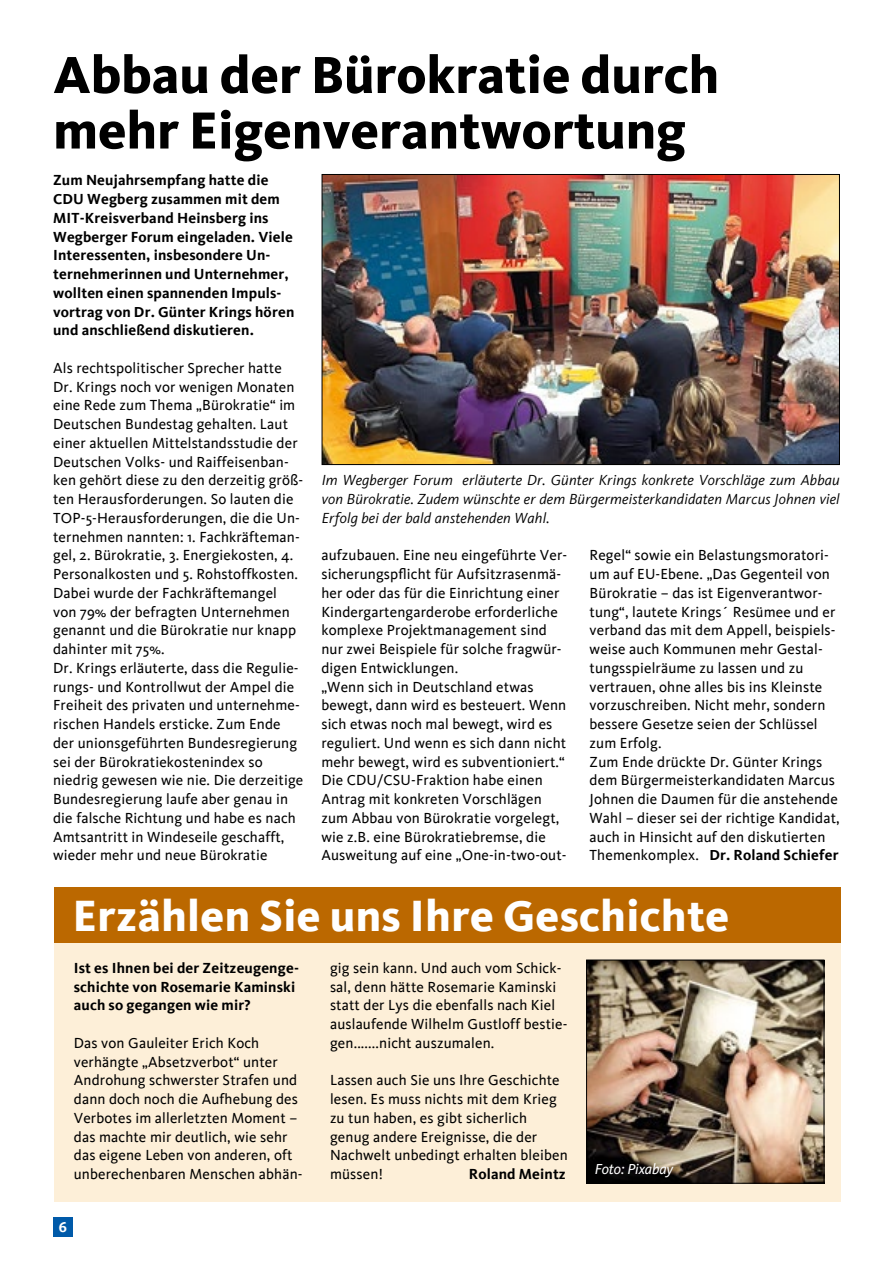
<style>
.page{position:relative;width:893px;height:1263px;background:#fff}
.page>*{position:absolute;margin:0;border:0;box-sizing:border-box;transform-origin:0 0}
.t1{font:800 54px/55.5px "Kievit";color:#000}
.t2{font:800 45px "Kievit";letter-spacing:.01em;color:#fff}
.t3{font:15px/18.8px "Kievit";letter-spacing:.01em;color:#000}
.t4{font:700 15px/18.8px "Kievit";letter-spacing:.01em;color:#000}
.t5{font:italic 15px/18.8px "Kievit";letter-spacing:.01em;color:#000;text-align:justify}
.t6{font:italic 15px "Kievit OT";letter-spacing:-.01em;color:#fff}
.t7{font:700 15px "Kievit";color:#fff}
.s1{font-weight:700}
</style>
<div class="page">
<div style="left:53px;top:1217px;width:20px;height:20px;background:#005aa9"></div>
<img style="left:324px;top:176px;width:514px;height:287px">
<div style="left:322px;top:174px;width:518px;height:291px;border:1px solid #000"></div>
<div style="left:54px;top:924px;width:787px;height:277px;background:#fdefd8"></div>
<div style="left:54px;top:887px;width:787px;height:56px;background:#bb6800"></div>
<img style="left:588px;top:962px;width:234px;height:219px">
<div style="left:586px;top:960px;width:238px;height:223px;border:1px solid #000"></div>
<h1 class="t1" style="left:53px;top:47px;width:668px">Abbau der Bürokratie durch mehr Eigenverantwortung</h1>
<p class="t4" style="left:53px;top:171px;width:243px">Zum Neujahrsempfang hatte die<br>CDU Wegberg zusammen mit dem MIT-Kreisverband Heinsberg ins Wegberger Forum eingeladen. Viele I nteressenten, insbesondere U n&shy;ternehmerinnen und U nternehmer, wollten einen spannenden I mpuls&shy;vortrag von Dr. Günter Krings hören und anschließend diskutieren.</p>
<p class="t3" style="left:53px;top:359px;width:252px">Als rechtspolitischer Sprecher hatte Dr. Krings noch vor wenigen Monaten eine Rede zum Thema „Bürokratie“ im Deutschen Bundestag gehalten. Laut einer aktuellen Mittelstandsstudie der Deutschen Volks- und Raiffeisenban&shy;ken gehört diese zu den derzeitig größ&shy;ten Herausforderungen. So lauten die TOP-5-Herausforderungen, die die Un&shy;ternehmen nannten: 1. Fachkräfteman&shy;gel, 2. Bürokratie, 3. Energiekosten, 4.<br>Personalkosten und 5. Rohstoffkosten.<br>Dabei wurde der Fachkräftemangel von 79% der befragten Unternehmen genannt und die Bürokratie nur knapp dahinter mit 75%.<br>Dr. Krings erläuterte, dass die Regulie&shy;rungs- und Kontrollwut der Ampel die Freiheit des privaten und unternehme&shy;rischen Handels ersticke. Zum Ende der unionsgeführten Bundesregierung sei der Bürokratiekostenindex so niedrig gewesen wie nie. Die derzeitige Bundesregierung laufe aber genau in die falsche Richtung und habe es nach Amtsantritt in Windeseile geschafft, wieder mehr und neue Bürokratie</p>
<p class="t5" style="left:322px;top:471px;width:520px">Im Wegberger Forum erläuterte Dr. Günter Krings konkrete Vorschläge zum Abbau von Bürokratie. Zudem wünschte er dem Bürgermeisterkandidaten Marcus Johnen viel Erfolg bei der bald anstehenden Wahl.</p>
<p class="t3" style="left:321px;top:546px;width:247px">aufzubauen. Eine neu eingeführte Ver&shy;sicherungspflicht für Aufsitzrasenmä&shy;her oder das für die Einrichtung einer Kindergartengarderobe erforderliche komplexe Projektmanagement sind nur zwei Beispiele für solche fragwür&shy;digen Entwicklungen.<br>„Wenn sich in Deutschland etwas bewegt, dann wird es besteuert. Wenn sich etwas noch mal bewegt, wird es reguliert. Und wenn es sich dann nicht mehr bewegt, wird es subventioniert.“ Die CDU/CSU-Fraktion habe einen Antrag mit konkreten Vorschlägen zum Abbau von Bürokratie vorgelegt, wie z.B. eine Bürokratiebremse, die Ausweitung auf eine „One-in-two-out-</p>
<p class="t3" style="left:590px;top:546px;width:252px">Regel“ sowie ein Belastungsmoratori&shy;um auf EU-Ebene. „Das Gegenteil von Bürokratie – das ist Eigenverantwor&shy;tung“, lautete Krings´ Resümee und er verband das mit dem Appell, beispiels&shy;weise auch Kommunen mehr Gestal&shy;tungsspielräume zu lassen und zu vertrauen, ohne alles bis ins Kleinste vorzuschreiben. N icht mehr, sondern bessere Gesetze seien der Schlüssel zum Erfolg.<br>Zum Ende drückte Dr. Günter Krings dem Bürgermeisterkandidaten Marcus Johnen die Daumen für die anstehende Wahl – dieser sei der richtige Kandidat, auch in H insicht auf den diskutierten Themenkomplex. <span class="s1">Dr. Roland Schiefer</span></p>
<h2 class="t2" style="left:73px;top:889px;width:658px">Erzählen Sie uns Ihre Geschichte</h2>
<p class="t4" style="left:74px;top:958px;width:227px">I st es I hnen bei der Zeitzeugenge&shy;schichte von Rosemarie Kaminski auch so gegangen wie mir?</p>
<p class="t3" style="left:74px;top:1034px;width:230px">Das von Gauleiter Erich Koch verhängte „Absetzverbot“ unter<br>Androhung schwerster Strafen und dann doch noch die Aufhebung des<br>Verbotes im allerletzten Moment – das machte mir deutlich, wie sehr das eigene Leben von anderen, oft unberechenbaren Menschen abhän-</p>
<p class="t7" style="left:59px;top:1218px;width:10px">6</p>
<p class="t3" style="left:330px;top:959px;width:239px">gig sein kann. Und auch vom Schick&shy;sal, denn hätte Rosemarie Kaminski statt der Lys die ebenfalls nach Kiel auslaufende Wilhelm Gustloff bestie&shy;gen.......nicht auszumalen.</p>
<p class="t3" style="left:330px;top:1071px;width:239px">Lassen auch Sie uns Ihre Geschichte lesen. Es muss nichts mit dem Krieg zu tun haben, es gibt sicherlich genug andere Ereignisse, die der<br>Nachwelt unbedingt erhalten bleiben müssen!</p>
<p class="t4" style="left:469px;top:1165px;width:98px">Roland Meintz</p>
<p class="t6" style="left:595px;top:1160px;width:80px">Foto: Pixabay</p>
</div>
